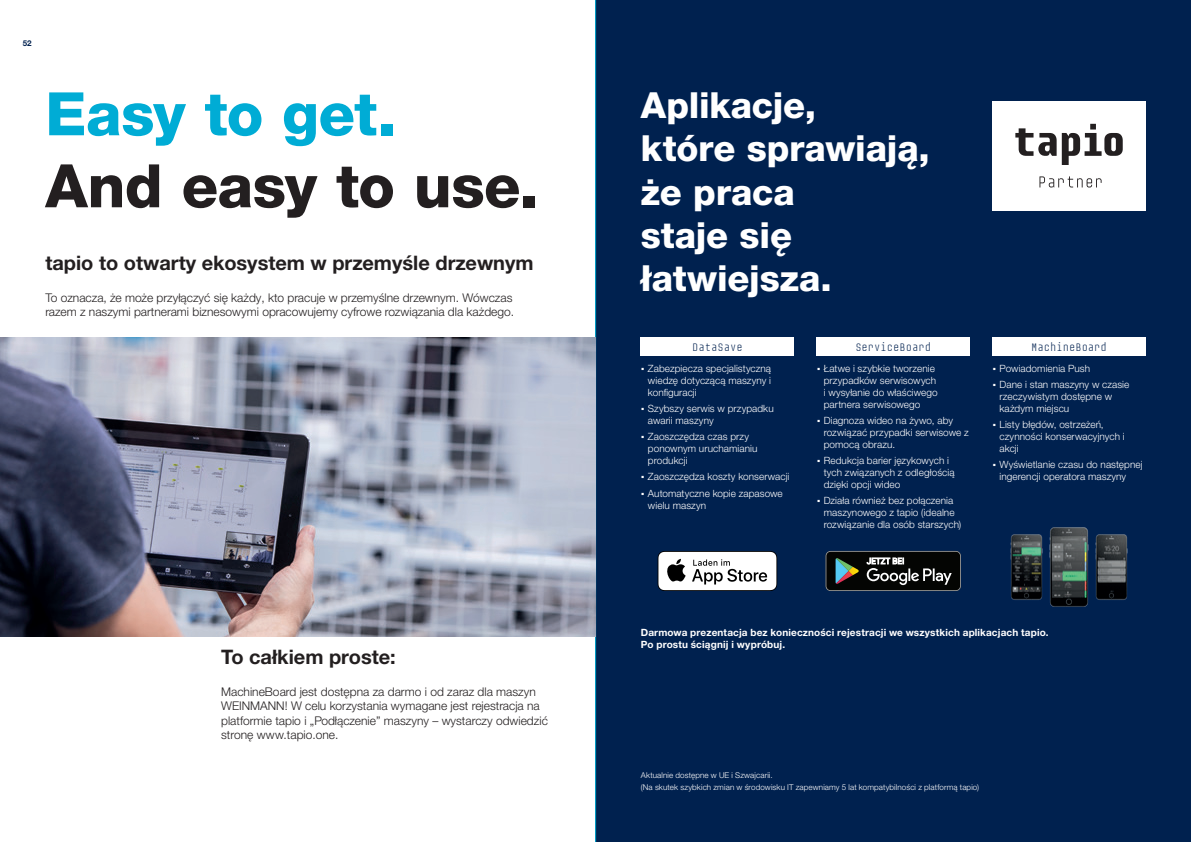
<style>
.page{position:relative;width:1191px;height:842px;background:#fff}
.page>*{position:absolute;margin:0;border:0;box-sizing:border-box;transform-origin:0 0}
.t1{font:800 60px "Helvetica Neue LTW1 G";letter-spacing:-.01em;color:#231f20}
.t2{font:800 60px "Helvetica Neue LTW1 G";letter-spacing:-.015em;color:#00acd5}
.t3{font:800 36px/43.2px "Helvetica Neue LTW1 G";letter-spacing:-.005em;color:#fff}
.t4{font:700 20px "Helvetica Neue LTW1 G";color:#231f20}
.t5{font:300 12px/14.4px "Helvetica Neue LTW1 G";color:#231f20}
.t6{font:300 12px "Audimat Mono";color:#00214f}
.t7{font:300 10px/12px "Helvetica Neue LTW1 G";letter-spacing:.005em;color:#fff}
.t8{font:700 10px/12px "Helvetica Neue LTW1 G";letter-spacing:.015em;color:#fff}
.t9{font:300 8px/11.5px "Helvetica Neue LTW1 G";letter-spacing:.015em;color:#fff}
.t10{font:700 8px "Helvetica Neue LTW1 G";color:#00214f}
.s1{font-weight:700;font-size:14px}
</style>
<div class="page">
<div style="left:595px;top:0;width:596px;height:842px;background:#00214f"></div>
<svg style="left:657px;top:551px;width:120px;height:40px"></svg>
<svg style="left:825px;top:551px;width:136px;height:40px;background:#2e322f"></svg>
<div style="left:641px;top:337px;width:153px;height:19px;background:#fff"></div>
<div style="left:816px;top:337px;width:153px;height:19px;background:#fff"></div>
<div style="left:992px;top:337px;width:153px;height:19px;background:#fff"></div>
<img style="left:992px;top:521px;width:153px;height:95px">
<img style="left:0;top:337px;width:595px;height:299px">
<div style="left:992px;top:101px;width:153px;height:109px;background:#fff"></div>
<svg style="left:1015px;top:124px;width:107px;height:41px"></svg>
<svg style="left:1039px;top:176px;width:62px;height:11px"></svg>
<p class="t10" style="left:23px;top:39px;width:11px">52</p>
<h1 class="t2" style="left:45px;top:78px;width:353px">Easy to get.</h1>
<h1 class="t1" style="left:45px;top:150px;width:494px">And easy to use.</h1>
<h3 class="t4" style="left:45px;top:250px;width:490px">tapio to otwarty ekosystem w przemyśle drzewnym</h3>
<p class="t5" style="left:45px;top:290px;width:470px">To oznacza, że może przyłączyć się każdy, kto pracuje w przemyślne drzewnym. Wówczas razem z naszymi partnerami biznesowymi opracowujemy cyfrowe rozwiązania dla każdego.</p>
<h3 class="t4" style="left:221px;top:645px;width:176px">To całkiem proste:</h3>
<p class="t5" style="left:221px;top:684px;width:328px">MachineBoard jest dostępna za darmo i od zaraz dla maszyn WEINMANN! W celu korzystania wymagane jest rejestracja na platformie tapio i „Podłączenie” maszyny – wystarczy odwiedzić stronę www.tapio.one.</p>
<h2 class="t3" style="left:641px;top:84px;width:290px">Aplikacje,<br>które sprawiają, że praca<br>staje się łatwiejsza.</h2>
<p class="t6" style="left:692px;top:341px;width:52px">DataSave</p>
<p class="t6" style="left:855px;top:341px;width:77px">ServiceBoard</p>
<p class="t6" style="left:1031px;top:341px;width:77px">MachineBoard</p>
<p class="t7" style="left:648px;top:362px;width:125px;text-align:justify;text-indent:-7px"><span class="s1">·</span> Zabezpiecza specjalistyczną wiedzę dotyczącą maszyny i konfiguracji</p>
<p class="t7" style="left:648px;top:402px;width:127px;text-indent:-7px"><span class="s1">·</span> Szybszy serwis w przypadku awarii maszyny</p>
<p class="t7" style="left:648px;top:430px;width:111px;text-indent:-7px"><span class="s1">·</span> Zaoszczędza czas przy ponownym uruchamianiu produkcji</p>
<p class="t7" style="left:641px;top:469px;width:150px;line-height:16.3px"><span class="s1">·</span> Zaoszczędza koszty konserwacji <span class="s1">·</span> Automatyczne kopie zapasowe</p>
<p class="t7" style="left:648px;top:499px;width:60px">wielu maszyn</p>
<p class="t7" style="left:823px;top:362px;width:115px;text-indent:-7px"><span class="s1">·</span> Łatwe i szybkie tworzenie przypadków serwisowych i wysyłanie do właściwego partnera serwisowego</p>
<p class="t7" style="left:823px;top:414px;width:146px;text-indent:-7px"><span class="s1">·</span> Diagnoza wideo na żywo, aby rozwiązać przypadki serwisowe z pomocą obrazu.</p>
<p class="t7" style="left:823px;top:454px;width:132px;text-indent:-7px"><span class="s1">·</span> Redukcja barier językowych i tych związanych z odległością dzięki opcji wideo</p>
<p class="t7" style="left:823px;top:495px;width:139px;text-indent:-7px"><span class="s1">·</span> Działa również bez połączenia maszynowego z tapio (idealne rozwiązanie dla osób starszych)</p>
<p class="t7" style="left:992px;top:360px;width:138px;line-height:16.3px"><span class="s1">·</span> Powiadomienia Push<br><span class="s1">·</span> Dane i stan maszyny w czasie</p>
<p class="t7" style="left:999px;top:390px;width:114px">rzeczywistym dostępne w każdym miejscu</p>
<p class="t7" style="left:999px;top:418px;width:127px;text-indent:-7px"><span class="s1">·</span> Listy błędów, ostrzeżeń, czynności konserwacyjnych i akcji</p>
<p class="t7" style="left:999px;top:459px;width:144px;text-indent:-7px"><span class="s1">·</span> Wyświetlanie czasu do następnej ingerencji operatora maszyny</p>
<p class="t8" style="left:641px;top:627px;width:409px">Darmowa prezentacja bez konieczności rejestracji we wszystkich aplikacjach tapio.<br>Po prostu ściągnij i wypróbuj.</p>
<p class="t9" style="left:641px;top:769px;width:340px">Aktualnie dostępne w UE i Szwajcarii.<br>(Na skutek szybkich zmian w środowisku IT zapewniamy 5 lat kompatybilności z platformą tapio)</p>
</div>
